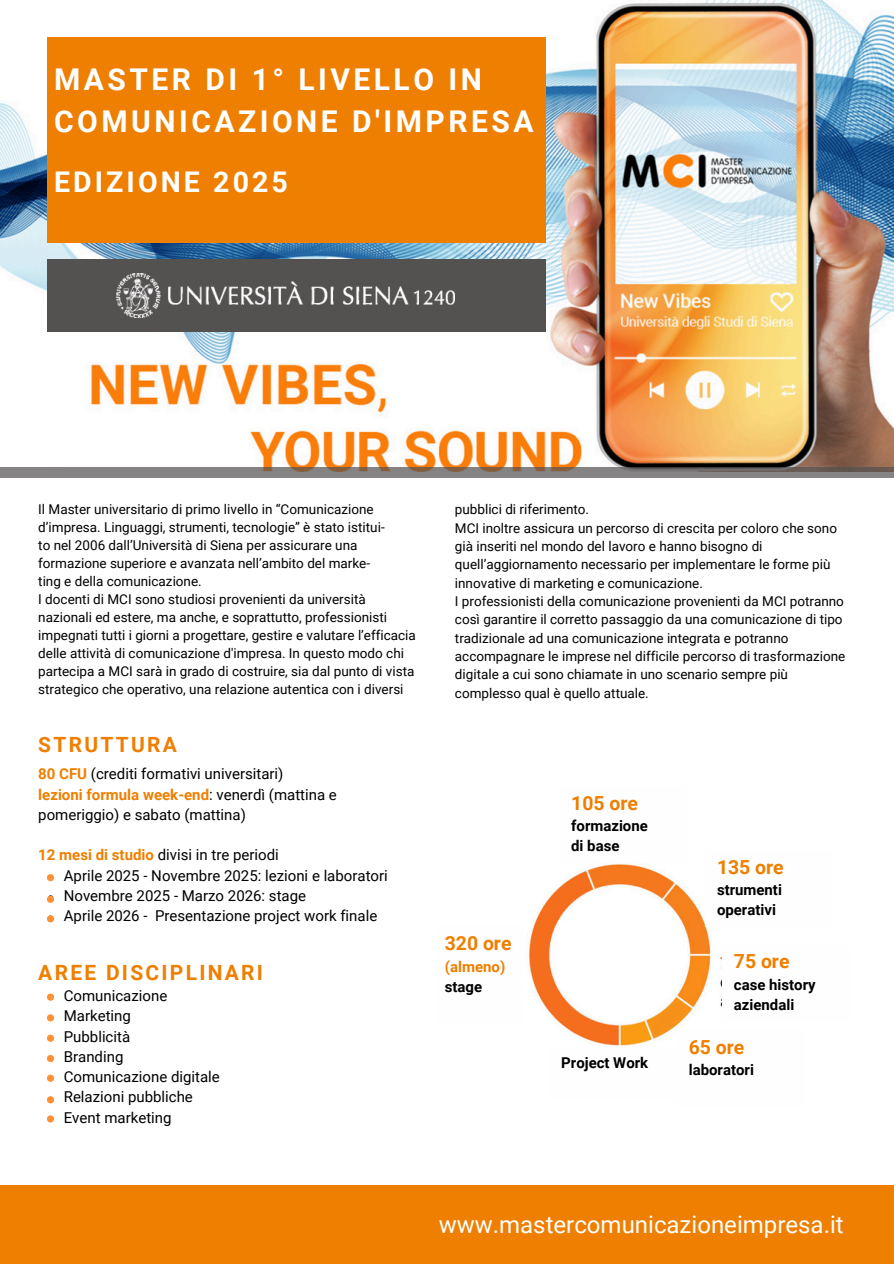
<style>
.page{position:relative;width:894px;height:1264px;background:#fff}
.page>*{position:absolute;margin:0;border:0;box-sizing:border-box;transform-origin:0 0}
.t1{font:700 30px/41.7px "Roboto";letter-spacing:.115em;color:#fff}
.t2{font:700 28.5px "Roboto";letter-spacing:.11em;color:#fff}
.t3{font:24px "Roboto";color:#fff}
.t4{font:700 21px "Roboto";letter-spacing:.11em;color:#ee7f00}
.t5{font:700 19.35px "Roboto";color:#ee7f00}
.t6{font:15px/20.2px "Roboto";color:#000}
.t7{font:700 15px/20.1px "Roboto";color:#000}
.t8{font:700 15px/20.2px "Roboto";color:#ee7f00}
.t9{font:13.5px/18.3px "Roboto";color:#000}
.s1{font-weight:700;color:#ee7f00}
.s2{color:#000}
</style>
<div class="page">
<div style="left:0;top:1185px;width:893px;height:78px;background:#ee7f00"></div>
<div style="left:47px;top:874px;width:7px;height:7px;background:#ff9034;border-radius:50%"></div>
<div style="left:47px;top:895px;width:7px;height:7px;background:#ff9034;border-radius:50%"></div>
<div style="left:47px;top:915px;width:7px;height:7px;background:#ff9034;border-radius:50%"></div>
<div style="left:47px;top:993px;width:7px;height:7px;background:#ff9034;border-radius:50%"></div>
<div style="left:47px;top:1014px;width:7px;height:7px;background:#ff9034;border-radius:50%"></div>
<div style="left:47px;top:1034px;width:7px;height:7px;background:#ff9034;border-radius:50%"></div>
<div style="left:47px;top:1054px;width:7px;height:8px;background:#ff9034;border-radius:50%"></div>
<div style="left:47px;top:1074px;width:7px;height:7px;background:#ff9034;border-radius:50%"></div>
<div style="left:47px;top:1096px;width:7px;height:7px;background:#ff9034;border-radius:50%"></div>
<div style="left:47px;top:1115px;width:7px;height:7px;background:#ff9034;border-radius:50%"></div>
<img style="left:528px;top:864px;width:193px;height:182px">
<img style="left:0;top:0;width:893px;height:468px">
<div style="left:704px;top:850px;width:128px;height:76px;background:#fffefe"></div>
<div style="left:676px;top:1030px;width:128px;height:76px;background:#fffefe"></div>
<div style="left:47px;top:37px;width:498px;height:206px;background:#ee7f00"></div>
<div style="left:47px;top:259px;width:498px;height:72px;background:#545151"></div>
<img style="left:117px;top:273px;width:337px;height:44px">
<svg style="left:0;top:468px;width:893px;height:9px;background:#807b79"></svg>
<p class="t1" style="left:54px;top:59px;width:481px">MASTER DI 1° LIVELLO IN<br>COMUNICAZIONE D'IMPRESA</p>
<h2 class="t2" style="left:54px;top:165px;width:235px">EDIZIONE 2025</h2>
<p class="t9" style="left:38px;top:500px;width:337px">Il Master universitario di primo livello in “Comunicazione</p>
<p class="t9" style="left:38px;top:518px;width:348px">d’impresa. Linguaggi, strumenti, tecnologie” è stato istitui-</p>
<p class="t9" style="left:38px;top:536px;width:320px">to nel 2006 dall’Università di Siena per assicurare una</p>
<p class="t9" style="left:38px;top:554px;width:333px">formazione superiore e avanzata nell’ambito del marke-</p>
<p class="t9" style="left:38px;top:572px;width:165px">ting e della comunicazione.</p>
<p class="t9" style="left:38px;top:590px;width:329px">I docenti di MCI sono studiosi provenienti da università</p>
<p class="t9" style="left:38px;top:608px;width:379px">nazionali ed estere, ma anche, e soprattutto, professionisti impegnati tutti i giorni a progettare, gestire e valutare l’efficacia delle attività di comunicazione d'impresa. In questo modo chi partecipa a MCI sarà in grado di costruire, sia dal punto di vista strategico che operativo, una relazione autentica con i diversi</p>
<h4 class="t4" style="left:38px;top:732px;width:140px">STRUTTURA</h4>
<p class="t6" style="left:38px;top:764px;width:300px"><span class="s1">80 CFU</span> (crediti formativi universitari)<br><span class="s1">lezioni formula week-end</span>: venerdì (mattina e pomeriggio) e sabato (mattina)</p>
<h1 class="t6" style="left:38px;top:845px;width:242px"><span class="s1">12 mesi di studio</span> divisi in tre periodi</h1>
<h1 class="t6" style="left:64px;top:865px;width:325px">Aprile 2025 - Novembre 2025: lezioni e laboratori</h1>
<p class="t6" style="left:64px;top:885px;width:244px">Novembre 2025 - Marzo 2026: stage</p>
<p class="t6" style="left:64px;top:905px;width:315px">Aprile 2026 - Presentazione project work finale</p>
<p class="t4" style="left:38px;top:960px;width:226px">AREE DISCIPLINARI</p>
<p class="t6" style="left:64px;top:985px;width:105px">Comunicazione</p>
<p class="t6" style="left:64px;top:1006px;width:69px">Marketing</p>
<p class="t6" style="left:64px;top:1026px;width:68px">Pubblicità</p>
<p class="t6" style="left:64px;top:1046px;width:61px">Branding</p>
<p class="t6" style="left:64px;top:1066px;width:157px">Comunicazione digitale</p>
<p class="t6" style="left:64px;top:1087px;width:131px">Relazioni pubbliche</p>
<p class="t6" style="left:64px;top:1107px;width:109px">Event marketing</p>
<h4 class="t9" style="left:455px;top:500px;width:136px">pubblici di riferimento.</h4>
<h4 class="t9" style="left:455px;top:519px;width:383px">MCI inoltre assicura un percorso di crescita per coloro che sono già inseriti nel mondo del lavoro e hanno bisogno di quell’aggiornamento necessario per implementare le forme più innovative di marketing e comunicazione.</h4>
<h4 class="t9" style="left:455px;top:592px;width:392px">I professionisti della comunicazione provenienti da MCI potranno così garantire il corretto passaggio da una comunicazione di tipo tradizionale ad una comunicazione integrata e potranno accompagnare le imprese nel difficile percorso di trasformazione digitale a cui sono chiamate in uno scenario sempre più complesso qual è quello attuale.</h4>
<h3 class="t5" style="left:444px;top:932px;width:68px">320 ore</h3>
<h3 class="t8" style="left:444px;top:956px;width:62px">(almeno) <span class="s2">stage</span></h3>
<h5 class="t5" style="left:571px;top:792px;width:68px">105 ore</h5>
<h5 class="t7" style="left:571px;top:816px;width:78px">formazione</h5>
<h5 class="t7" style="left:571px;top:836px;width:50px">di base</h5>
<p class="t7" style="left:561px;top:1052px;width:88px">Project Work</p>
<p class="t5" style="left:716px;top:855px;width:68px">135 ore</p>
<p class="t7" style="left:716px;top:879px;width:66px">strumenti operativi</p>
<p class="t5" style="left:733px;top:950px;width:57px">75 ore</p>
<p class="t7" style="left:733px;top:974px;width:83px">case history aziendali</p>
<p class="t5" style="left:688px;top:1035px;width:57px">65 ore</p>
<p class="t7" style="left:688px;top:1059px;width:67px">laboratori</p>
<h4 class="t3" style="left:438px;top:1210px;width:406px">www.mastercomunicazioneimpresa.it</h4>
</div>
